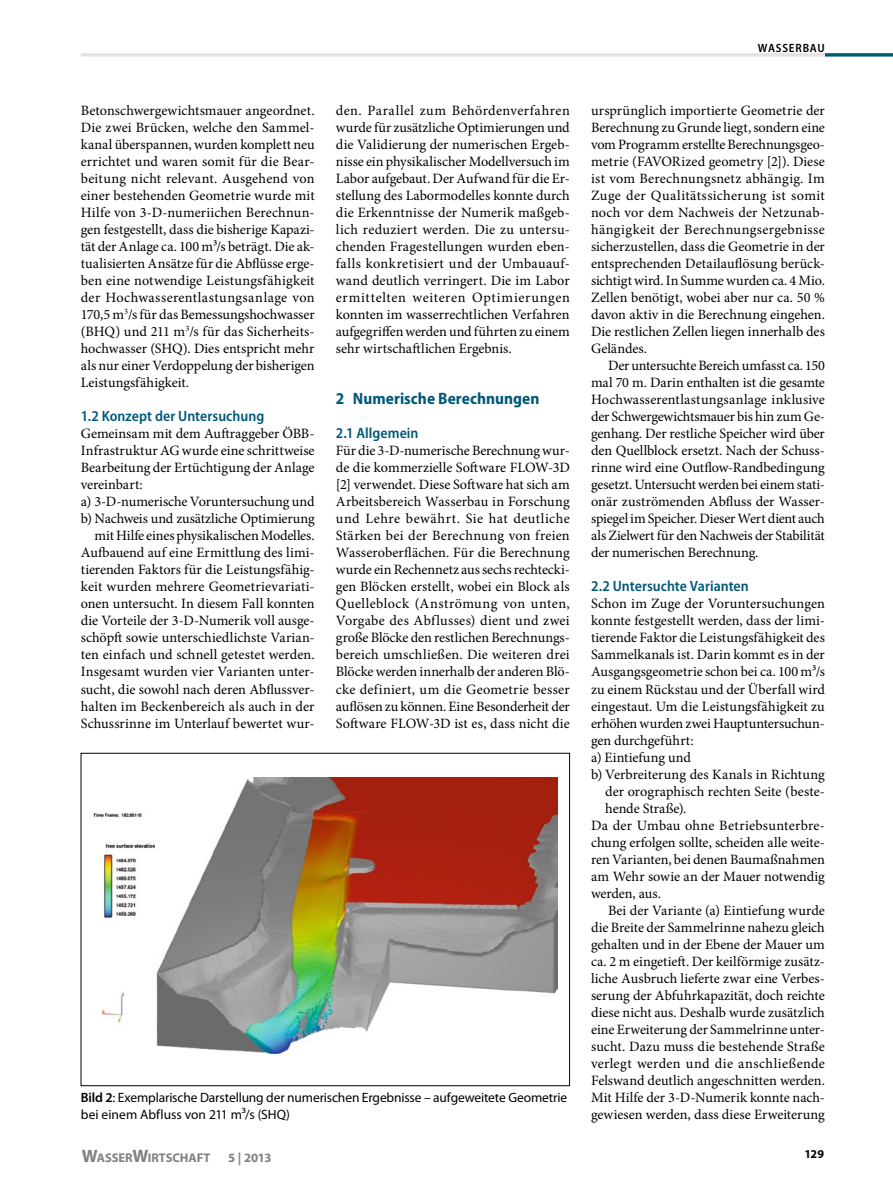
<style>
.page{position:relative;width:893px;height:1187px;background:#fff}
.page>*{position:absolute;margin:0;border:0;box-sizing:border-box;transform-origin:0 0}
.Zwischenüberschrift{font:700 semi-condensed 16.5px "Myriad Pro";letter-spacing:.005em;color:#005877}
.Zwischenüberschrift-2{font:600 semi-condensed 15px "Myriad Pro";color:#005877}
.Grundtext{font:14.25px/17px "Minion Pro";letter-spacing:-.005em;color:#000;text-align:justify}
.Grundtext_Einzug{font:14.25px/17px "Minion Pro";letter-spacing:-.01em;color:#000;text-align:justify}
.Bildunterschrift{font:13.5px/17px "Myriad Pro";letter-spacing:-.01em;color:#000}
.Fußzeile{font:700 12.75px "Myriad Pro";color:#818181}
.Fußzeile-2{font:700 12.6px "Myriad Pro";letter-spacing:-.005em;color:#818181}
.Rubrik{font:600 semi-condensed 12px "Myriad Pro";letter-spacing:.065em;color:#000}
.t1{font:700 12px "Myriad Pro";color:#000}
.s1{font-weight:600}
.s2{font-size:18px}
</style>
<div class="page">
<img style="left:93px;top:777px;width:464px;height:278px">
<div style="left:81px;top:753px;width:489px;height:332px;border:1px solid #000"></div>
<svg style="left:825px;top:53px;width:68px;height:4px"></svg>
<hr style="left:81px;top:53px;width:744px;height:4px;background:#e2e3e3">
<p class="Rubrik" style="left:758px;top:41px;width:68px">WASSERBAU</p>
<p class="Grundtext_Einzug" style="left:81px;top:102px;width:235px">Betonschwergewichtsmauer angeordnet.<br>Die zwei Brücken, welche den Sammel&shy;kanal überspannen, wurden komplett neu errichtet und waren somit für die Bear&shy;beitung nicht relevant. Ausgehend von einer bestehenden Geometrie wurde mit Hilfe von 3-D-numeriichen Berechnun&shy;gen festgestellt, dass die bisherige Kapazi&shy;tät der Anlage ca. 100 m³/s beträgt. Die ak&shy;tualisierten Ansätze für die Abflüsse erge&shy;ben eine notwendige Leistungsfähigkeit der Hochwasserentlastungsanlage von 170,5 m<sup>3</sup>/s für das Bemessungshochwasser (BHQ) und 211 m<sup>3</sup>/s für das Sicherheits&shy;hochwasser (SHQ). Dies entspricht mehr als nur einer Verdoppelung der bisherigen Leistungsfähigkeit.</p>
<p class="Zwischenüberschrift-2" style="left:81px;top:408px;width:185px">1.2 Konzept der Untersuchung</p>
<p class="Grundtext" style="left:81px;top:425px;width:235px">Gemeinsam mit dem Auftraggeber ÖBB-Infrastruktur AG wurde eine schrittweise Bearbeitung der Ertüchtigung der Anlage vereinbart:</p>
<p class="Grundtext" style="left:81px;top:493px;width:235px">a) 3-D-numerische Voruntersuchung und</p>
<p class="Grundtext" style="left:81px;top:510px;width:235px;text-align:right">b) Nachweis und zusätzliche Optimierung mit Hilfe eines physikalischen Modelles.</p>
<p class="Grundtext" style="left:81px;top:544px;width:235px">Aufbauend auf eine Ermittlung des limi&shy;tierenden Faktors für die Leistungsfähig&shy;keit wurden mehrere Geometrievariati&shy;onen untersucht. In diesem Fall konnten die Vorteile der 3-D-Numerik voll ausge&shy;schöpft sowie unterschiedlichste Varian&shy;ten einfach und schnell getestet werden.<br>Insgesamt wurden vier Varianten unter&shy;sucht, die sowohl nach deren Abflussver&shy;halten im Beckenbereich als auch in der Schussrinne im Unterlauf bewertet wur-</p>
<p class="Grundtext" style="left:336px;top:102px;width:235px">den. Parallel zum Behördenverfahren wurde für zusätzliche Optimierungen und die Validierung der numerischen Ergeb&shy;nisse ein physikalischer Modellversuch im Labor aufgebaut. Der Aufwand für die Er&shy;stellung des Labormodelles konnte durch die Erkenntnisse der Numerik maßgeb&shy;lich reduziert werden. Die zu untersu&shy;chenden Fragestellungen wurden eben&shy;falls konkretisiert und der Umbauauf&shy;wand deutlich verringert. Die im Labor ermittelten weiteren Optimierungen konnten im wasserrechtlichen Verfahren aufgegriffen werden und führten zu einem sehr wirtschaftlichen Ergebnis.</p>
<p class="Zwischenüberschrift" style="left:336px;top:389px;width:205px">2 Numerische Berechnungen</p>
<p class="Zwischenüberschrift-2" style="left:336px;top:425px;width:84px">2.1 Allgemein</p>
<p class="Grundtext" style="left:336px;top:442px;width:235px">Für die 3-D-numerische Berechnung wur&shy;de die kommerzielle Software FLOW-3D [2] verwendet. Diese Software hat sich am Arbeitsbereich Wasserbau in Forschung und Lehre bewährt. Sie hat deutliche Stärken bei der Berechnung von freien Wasseroberflächen. Für die Berechnung wurde ein Rechennetz aus sechs rechtecki&shy;gen Blöcken erstellt, wobei ein Block als Quelleblock (Anströmung von unten, Vorgabe des Abflusses) dient und zwei große Blöcke den restlichen Berechnungs&shy;bereich umschließen. Die weiteren drei Blöcke werden innerhalb der anderen Blö&shy;cke definiert, um die Geometrie besser auflösen zu können. Eine Besonderheit der Software FLOW-3D ist es, dass nicht die</p>
<p class="Grundtext" style="left:591px;top:102px;width:235px">ursprünglich importierte Geometrie der Berechnung zu Grunde liegt, sondern eine vom Programm erstellte Berechnungsgeo&shy;metrie (FAVORized geometry [2]). Diese ist vom Berechnungsnetz abhängig. Im Zuge der Qualitätssicherung ist somit noch vor dem Nachweis der Netzunab&shy;hängigkeit der Berechnungsergebnisse sicherzustellen, dass die Geometrie in der entsprechenden Detailauflösung berück&shy;sichtigt wird. In Summe wurden ca. 4 Mio.<br>Zellen benötigt, wobei aber nur ca. 50 % davon aktiv in die Berechnung eingehen.<br>Die restlichen Zellen liegen innerhalb des Geländes.</p>
<p class="Grundtext_Einzug" style="left:591px;top:357px;width:235px;text-indent:17px">Der untersuchte Bereich umfasst ca. 150 mal 70 m. Darin enthalten ist die gesamte Hochwasserentlastungsanlage inklusive der Schwergewichtsmauer bis hin zum Ge&shy;genhang. Der restliche Speicher wird über den Quellblock ersetzt. Nach der Schuss&shy;rinne wird eine Outflow-Randbedingung gesetzt. Untersucht werden bei einem stati&shy;onär zuströmenden Abfluss der Wasser&shy;spiegel im Speicher. Dieser Wert dient auch als Zielwert für den Nachweis der Stabilität der numerischen Berechnung.</p>
<p class="Zwischenüberschrift-2" style="left:591px;top:578px;width:159px">2.2 Untersuchte Varianten</p>
<p class="Grundtext" style="left:591px;top:595px;width:235px">Schon im Zuge der Voruntersuchungen konnte festgestellt werden, dass der limi&shy;tierende Faktor die Leistungsfähigkeit des Sammelkanals ist. Darin kommt es in der Ausgangsgeometrie schon bei ca. 100 m³/s zu einem Rückstau und der Überfall wird eingestaut. Um die Leistungsfähigkeit zu erhöhen wurden zwei Hauptuntersuchun&shy;gen durchgeführt:</p>
<p class="Grundtext" style="left:591px;top:748px;width:101px">a) Eintiefung und</p>
<p class="Grundtext" style="left:605px;top:765px;width:221px;text-indent:-14px">b) Verbreiterung des Kanals in Richtung der orographisch rechten Seite (beste&shy;hende Straße).</p>
<p class="Grundtext" style="left:591px;top:816px;width:235px">Da der Umbau ohne Betriebsunterbre&shy;chung erfolgen sollte, scheiden alle weite&shy;ren Varianten, bei denen Baumaßnahmen am Wehr sowie an der Mauer notwendig werden, aus.</p>
<p class="Grundtext_Einzug" style="left:591px;top:901px;width:235px;text-indent:17px">Bei der Variante (a) Eintiefung wurde die Breite der Sammelrinne nahezu gleich gehalten und in der Ebene der Mauer um ca. 2 m eingetieft. Der keilförmige zusätz&shy;liche Ausbruch lieferte zwar eine Verbes&shy;serung der Abfuhrkapazität, doch reichte diese nicht aus. Deshalb wurde zusätzlich eine Erweiterung der Sammelrinne unter&shy;sucht. Dazu muss die bestehende Straße verlegt werden und die anschließende Felswand deutlich angeschnitten werden.<br>Mit Hilfe der 3-D-Numerik konnte nach&shy;gewiesen werden, dass diese Erweiterung</p>
<p class="Bildunterschrift" style="left:81px;top:1088px;width:488px"><span class="s1">Bild 2</span>: Exemplarische Darstellung der numerischen Ergebnisse – aufgeweitete Geometrie bei einem Abfluss von 211 m³/s (SHQ)</p>
<p class="Fußzeile-2" style="left:82px;top:1149px;width:130px"><span class="s2">W</span>ASSER<span class="s2">W</span>IRTSCHAFT</p>
<p class="Fußzeile" style="left:228px;top:1149px;width:45px">5 | 2013</p>
<p class="t1" style="left:804px;top:1145px;width:21px">129</p>
</div>
